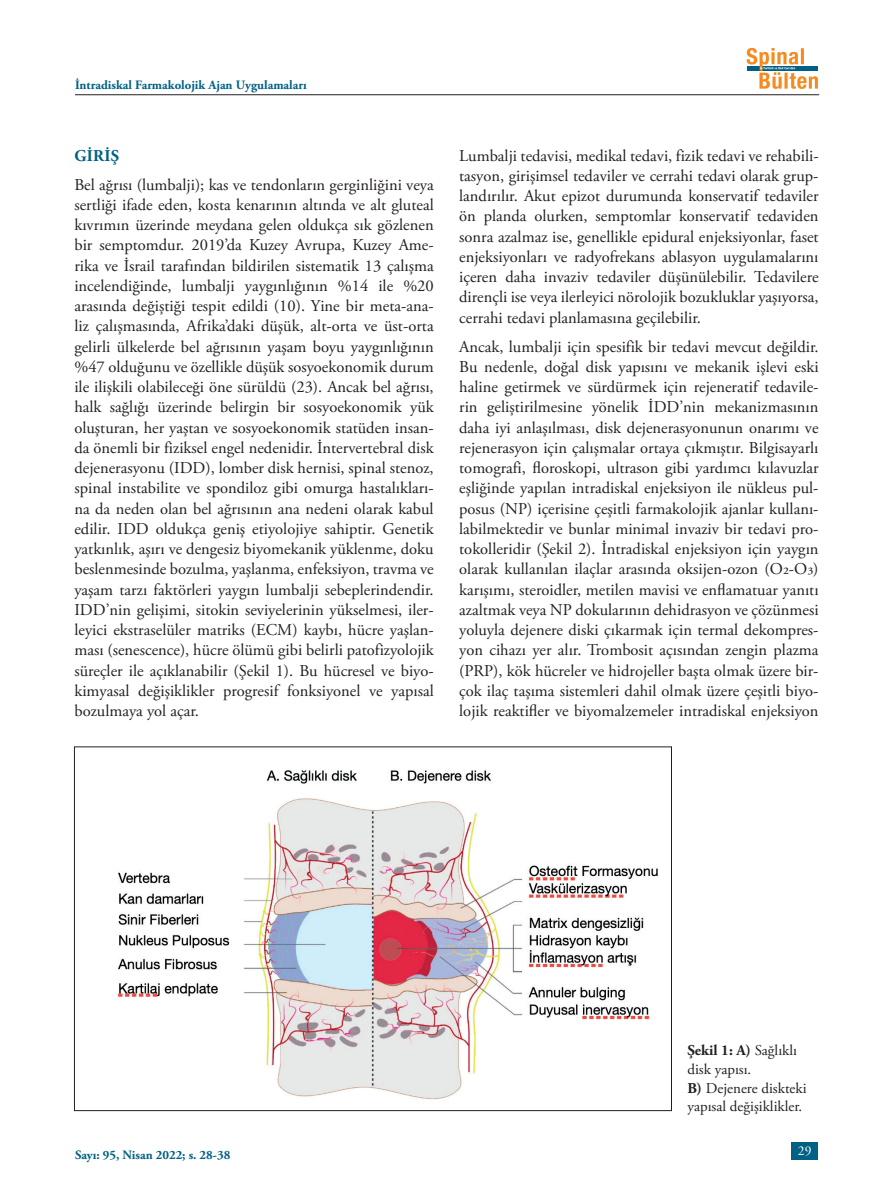
<style>
.page{position:relative;width:893px;height:1191px;background:#fff}
.page>*{position:absolute;margin:0;border:0;box-sizing:border-box;transform-origin:0 0}
.t1{font:16.5px/20.2px "Adobe Garamond Pro";color:#231f20;text-align:justify}
.t2{font:700 16.5px "Adobe Garamond Pro";color:#006185}
.t3{font:15px/18.8px "Adobe Garamond Pro";color:#231f20}
.t4{font:13.5px "Adobe Garamond Pro";color:#fff}
.t5{font:700 12.75px "Adobe Garamond Pro";color:#006185}
.s1{font-weight:700}
</style>
<div class="page">
<div style="left:791px;top:1141px;width:27px;height:18px;background:#006185"></div>
<hr style="left:75px;top:94px;width:744px;height:1px;background:#231f20">
<svg style="left:747px;top:48px;width:71px;height:41px"></svg>
<img style="left:117px;top:770px;width:541px;height:330px">
<p class="t5" style="left:75px;top:77px;width:233px">İntradiskal Farmakolojik Ajan Uygulamaları</p>
<p class="t2" style="left:75px;top:146px;width:46px">GIRIŞ</p>
<p class="t1" style="left:74px;top:175px;width:361px">Bel ağrısı (lumbalji); kas ve tendonların gerginliğini veya sertliği ifade eden, kosta kenarının altında ve alt gluteal kıvrımın üzerinde meydana gelen oldukça sık gözlenen bir semptomdur. 2019’da Kuzey Avrupa, Kuzey Ame&shy;rika ve İsrail tarafından bildirilen sistematik 13 çalışma incelendiğinde, lumbalji yaygınlığının %14 ile %20 arasında değiştiği tespit edildi (10). Yine bir meta-ana&shy;liz çalışmasında, Afrika’daki düşük, alt-orta ve üst-orta gelirli ülkelerde bel ağrısının yaşam boyu yaygınlığının %47 olduğunu ve özellikle düşük sosyoekonomik durum ile ilişkili olabileceği öne sürüldü (23). Ancak bel ağrısı, halk sağlığı üzerinde belirgin bir sosyoekonomik yük oluşturan, her yaştan ve sosyoekonomik statüden insan&shy;da önemli bir fiziksel engel nedenidir. İntervertebral disk dejenerasyonu (IDD), lomber disk hernisi, spinal stenoz, spinal instabilite ve spondiloz gibi omurga hastalıkları&shy;na da neden olan bel ağrısının ana nedeni olarak kabul edilir. IDD oldukça geniş etiyolojiye sahiptir. Genetik yatkınlık, aşırı ve dengesiz biyomekanik yüklenme, doku beslenmesinde bozulma, yaşlanma, enfeksiyon, travma ve yaşam tarzı faktörleri yaygın lumbalji sebeplerindendir.<br>IDD’nin gelişimi, sitokin seviyelerinin yükselmesi, iler&shy;leyici ekstraselüler matriks (ECM) kaybı, hücre yaşlan&shy;ması (senescence), hücre ölümü gibi belirli patofizyolojik süreçler ile açıklanabilir (Şekil 1). Bu hücresel ve biyo&shy;kimyasal değişiklikler progresif fonksiyonel ve yapısal bozulmaya yol açar.</p>
<p class="t1" style="left:459px;top:146px;width:361px">Lumbalji tedavisi, medikal tedavi, fizik tedavi ve rehabili&shy;tasyon, girişimsel tedaviler ve cerrahi tedavi olarak grup&shy;landırılır. Akut epizot durumunda konservatif tedaviler ön planda olurken, semptomlar konservatif tedaviden sonra azalmaz ise, genellikle epidural enjeksiyonlar, faset enjeksiyonları ve radyofrekans ablasyon uygulamalarını içeren daha invaziv tedaviler düşünülebilir. Tedavilere dirençli ise veya ilerleyici nörolojik bozukluklar yaşıyorsa, cerrahi tedavi planlamasına geçilebilir.</p>
<p class="t1" style="left:459px;top:337px;width:361px">Ancak, lumbalji için spesifik bir tedavi mevcut değildir.<br>Bu nedenle, doğal disk yapısını ve mekanik işlevi eski haline getirmek ve sürdürmek için rejeneratif tedavile&shy;rin geliştirilmesine yönelik İDD’nin mekanizmasının daha iyi anlaşılması, disk dejenerasyonunun onarımı ve rejenerasyon için çalışmalar ortaya çıkmıştır. Bilgisayarlı tomografi, floroskopi, ultrason gibi yardımcı kılavuzlar eşliğinde yapılan intradiskal enjeksiyon ile nükleus pul&shy;posus (NP) içerisine çeşitli farmakolojik ajanlar kullanı&shy;labilmektedir ve bunlar minimal invaziv bir tedavi pro&shy;tokolleridir (Şekil 2). İntradiskal enjeksiyon için yaygın olarak kullanılan ilaçlar arasında oksijen-ozon (O2-O3) karışımı, steroidler, metilen mavisi ve enflamatuar yanıtı azaltmak veya NP dokularının dehidrasyon ve çözünmesi yoluyla dejenere diski çıkarmak için termal dekompres&shy;yon cihazı yer alır. Trombosit açısından zengin plazma (PRP), kök hücreler ve hidrojeller başta olmak üzere bir&shy;çok ilaç taşıma sistemleri dahil olmak üzere çeşitli biyo&shy;lojik reaktifler ve biyomalzemeler intradiskal enjeksiyon</p>
<p class="t5" style="left:75px;top:1147px;width:157px">Sayı: 95, Nisan 2022; s. 28-38</p>
<p class="t3" style="left:687px;top:1041px;width:121px"><span class="s1">Şekil 1: A)</span> Sağlıklı disk yapısı.<br><span class="s1">B)</span> Dejenere diskteki yapısal değişiklikler.</p>
<p class="t4" style="left:798px;top:1143px;width:15px">29</p>
</div>
